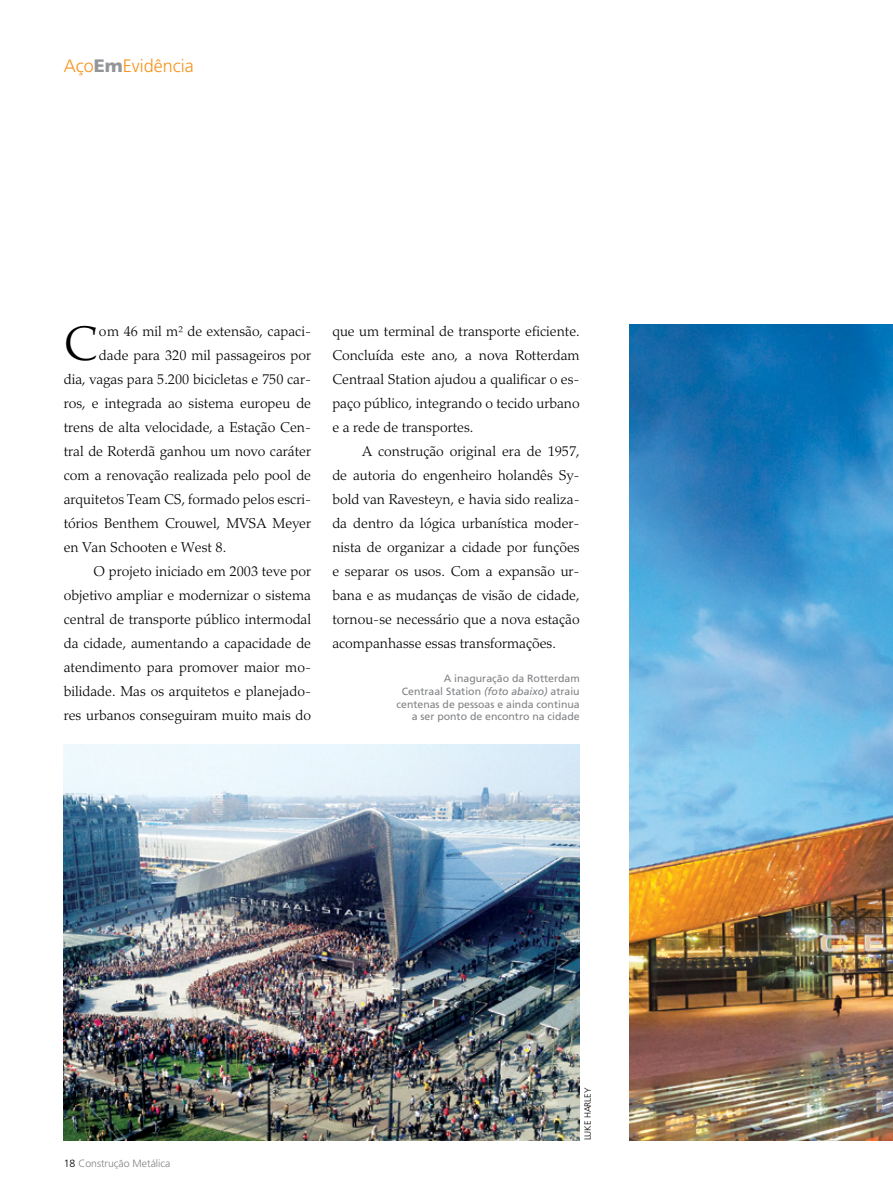
<style>
.page{position:relative;width:893px;height:1191px;background:#fff}
.page>*{position:absolute;margin:0;border:0;box-sizing:border-box;transform-origin:0 0}
.t1{font:300 48.6px "Palatino";color:#000}
.t2{font:300 18px "Frutiger";color:#f7941e}
.t3{font:300 14.25px/24px "Palatino";color:#000;text-align:justify}
.t4{font:10.5px/12.6px "Frutiger";color:#808285;text-align:right}
.t5{font:300 10.5px "Frutiger";color:#808285}
.t6{font:300 9px "Frutiger";letter-spacing:-.01em;color:#000}
.s1{font-weight:900;color:#939598}
.s2{font-style:italic}
.s3{color:#000}
</style>
<div class="page">
<img style="left:64px;top:744px;width:516px;height:396px">
<img style="left:629px;top:324px;width:264px;height:816px">
<p class="t2" style="left:64px;top:56px;width:131px">Aço<span class="s1">Em</span>Evidência</p>
<h1 class="t1" style="left:64px;top:315px;width:35px">C</h1>
<p class="t3" style="left:99px;top:319px;width:214px">om 46 mil m² de extensão, capaci-</p>
<p class="t3" style="left:99px;top:343px;width:214px">dade para 320 mil passageiros por</p>
<p class="t3" style="left:64px;top:367px;width:249px">dia, vagas para 5.200 bicicletas e 750 car-</p>
<p class="t3" style="left:64px;top:391px;width:249px">ros, e integrada ao sistema europeu de</p>
<p class="t3" style="left:64px;top:415px;width:249px">trens de alta velocidade, a Estação Cen-</p>
<p class="t3" style="left:64px;top:439px;width:249px">tral de Roterdã ganhou um novo caráter</p>
<p class="t3" style="left:64px;top:463px;width:249px">com a renovação realizada pelo pool de</p>
<p class="t3" style="left:64px;top:487px;width:249px">arquitetos Team CS, formado pelos escri-</p>
<p class="t3" style="left:64px;top:511px;width:249px">tórios Benthem Crouwel, MVSA Meyer</p>
<p class="t3" style="left:64px;top:535px;width:164px">en Van Schooten e West 8.</p>
<p class="t3" style="left:94px;top:559px;width:219px">O projeto iniciado em 2003 teve por</p>
<p class="t3" style="left:64px;top:583px;width:249px">objetivo ampliar e modernizar o sistema</p>
<p class="t3" style="left:64px;top:607px;width:249px">central de transporte público intermodal</p>
<p class="t3" style="left:64px;top:631px;width:249px">da cidade, aumentando a capacidade de</p>
<p class="t3" style="left:64px;top:655px;width:249px">atendimento para promover maior mo-</p>
<p class="t3" style="left:64px;top:679px;width:249px">bilidade. Mas os arquitetos e planejado-</p>
<p class="t3" style="left:64px;top:703px;width:249px">res urbanos conseguiram muito mais do</p>
<p class="t3" style="left:332px;top:319px;width:249px">que um terminal de transporte eficiente.<br>Concluída este ano, a nova Rotterdam Centraal Station ajudou a qualificar o es&shy;paço público, integrando o tecido urbano e a rede de transportes.</p>
<p class="t3" style="left:332px;top:439px;width:249px;text-indent:30px">A construção original era de 1957, de autoria do engenheiro holandês Sy&shy;bold van Ravesteyn, e havia sido realiza&shy;da dentro da lógica urbanística moder&shy;nista de organizar a cidade por funções e separar os usos. Com a expansão ur&shy;bana e as mudanças de visão de cidade, tornou-se necessário que a nova estação acompanhasse essas transformações.</p>
<p class="t4" style="left:396px;top:672px;width:185px">A inaguração da Rotterdam<br>Centraal Station <span class="s2">(foto abaixo)</span> atraiu centenas de pessoas e ainda continua a ser ponto de encontro na cidade</p>
<p class="t5" style="left:64px;top:1157px;width:108px"><span class="s3">18</span> Construção Metálica</p>
<p class="t6" style="left:583px;top:1140px;width:54px;rotate:-90deg">luke harley</p>
</div>
